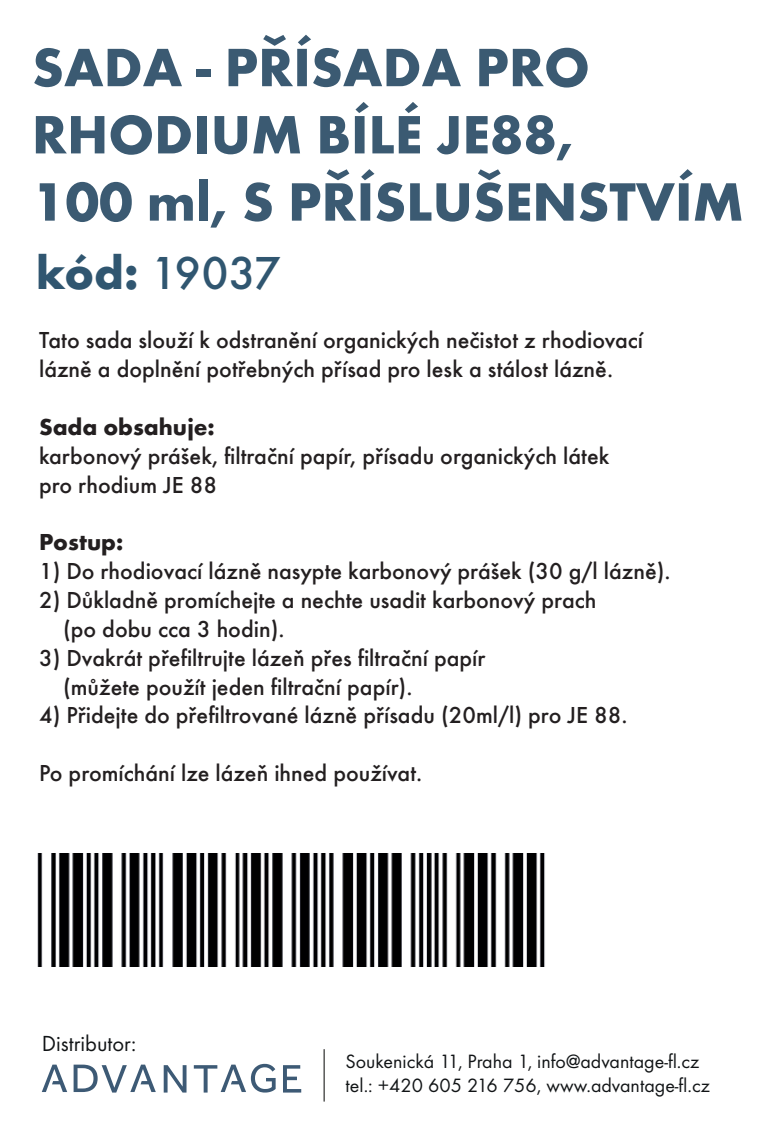
<style>
.page{position:relative;width:768px;height:1124px;background:#fff}
.page>*{position:absolute;margin:0;border:0;box-sizing:border-box;transform-origin:0 0}
.t1{font:700 56px/67.2px "Futura TOT";color:#3b5a72}
.t2{font:500 48px "Futura TOT";letter-spacing:-.02em;color:#305670}
.t3{font:500 24px/28.8px "Futura TOT";color:#231f20}
.t4{font:700 24px "Futura TOT";color:#231f20}
.t5{font:22.8px "Futura TOT";color:#111416}
.t6{font:20px/24px "Futura TOT";color:#111416}
.s1{font-weight:700}
</style>
<div class="page">
<svg style="left:42px;top:1064px;width:25px;height:28px"></svg>
<svg style="left:74px;top:1064px;width:82px;height:28px"></svg>
<svg style="left:164px;top:1065px;width:22px;height:27px"></svg>
<svg style="left:194px;top:1064px;width:82px;height:28px"></svg>
<svg style="left:283px;top:1065px;width:18px;height:27px"></svg>
<hr style="left:323px;top:1049px;width:2px;height:52px;background:#040503">
<img style="left:37px;top:853px;width:508px;height:113px">
<h1 class="t1" style="left:32px;top:33px;width:713px">SADA - PŘÍSADA PRO<br>RHODIUM BÍLÉ JE88,<br>100 ml, S PŘÍSLUŠENSTVÍM</h1>
<h2 class="t2" style="left:36px;top:245px;width:246px"><span class="s1">kód:</span> 19037</h2>
<p class="t3" style="left:39px;top:326px;width:605px">Tato sada slouží k odstranění organických nečistot z rhodiovací lázně a doplnění potřebných přísad pro lesk a stálost lázně.</p>
<p class="t4" style="left:39px;top:412px;width:177px">Sada obsahuje:</p>
<p class="t3" style="left:39px;top:441px;width:572px">karbonový prášek, filtrační papír, přísadu organických látek pro rhodium JE 88</p>
<p class="t4" style="left:39px;top:527px;width:86px">Postup:</p>
<p class="t3" style="left:39px;top:557px;width:633px">1) Do rhodiovací lázně nasypte karbonový prášek (30 g/l lázně).</p>
<p class="t3" style="left:63px;top:586px;width:535px;text-indent:-24px">2) Důkladně promíchejte a nechte usadit karbonový prach (po dobu cca 3 hodin).</p>
<p class="t3" style="left:63px;top:643px;width:424px;text-indent:-24px">3) Dvakrát přefiltrujte lázeň přes filtrační papír (můžete použít jeden filtrační papír).</p>
<p class="t3" style="left:39px;top:701px;width:590px">4) Přidejte do přefiltrované lázně přísadu (20ml/l) pro JE 88.</p>
<p class="t3" style="left:39px;top:758px;width:384px">Po promíchání lze lázeň ihned používat.</p>
<p class="t5" style="left:42px;top:1030px;width:96px">Distributor:</p>
<p class="t6" style="left:345px;top:1049px;width:366px">Soukenická 11, Praha 1, info@advantage-fl.cz tel.: +420 605 216 756, www.advantage-fl.cz</p>
</div>
